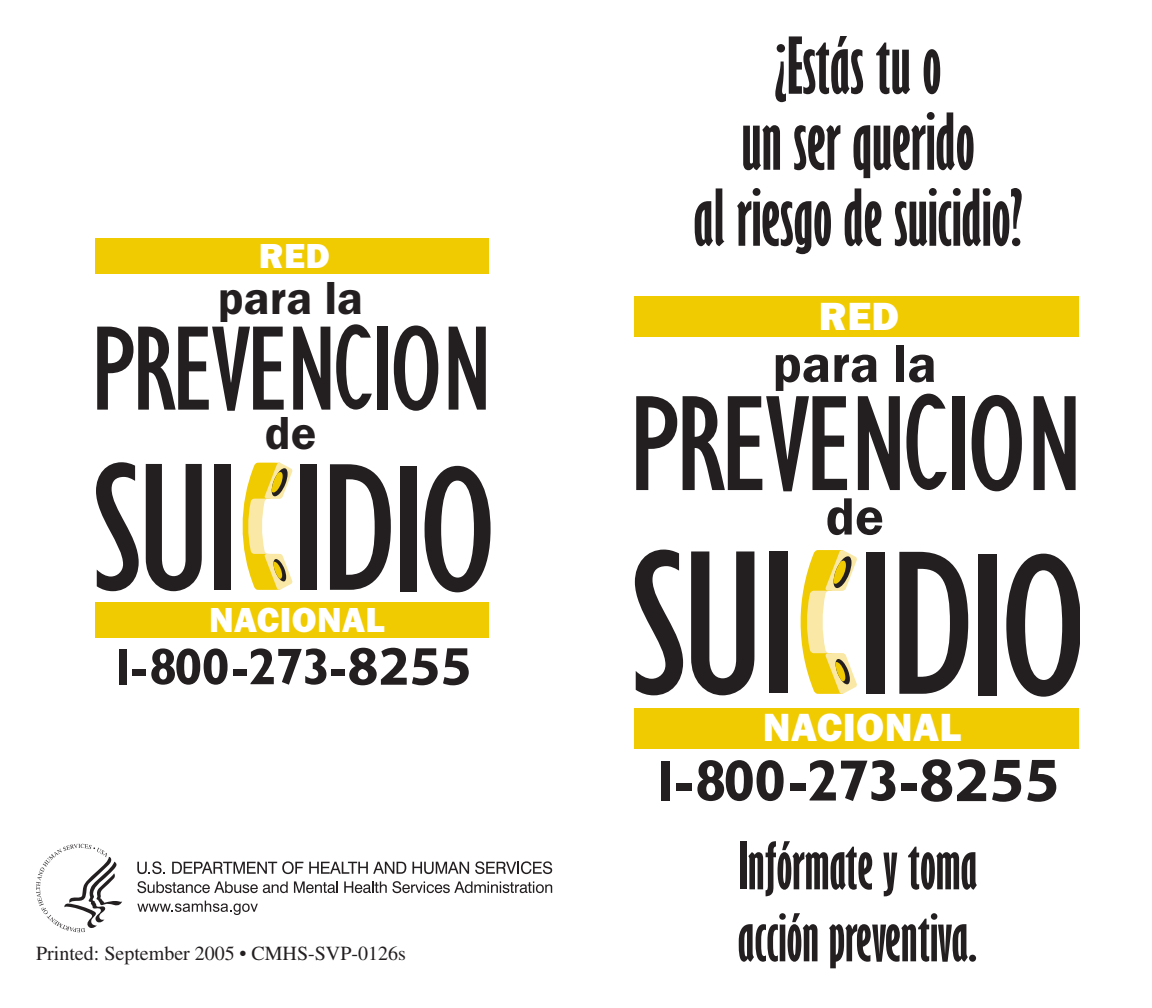
<style>
.page{position:relative;width:1152px;height:1008px;background:#fff}
.page>*{position:absolute;margin:0;border:0;box-sizing:border-box;transform-origin:0 0}
.t1{font:700 extra-condensed 72px/76px "Gill Sans";color:#231f20;text-align:center}
.t2{font:700 63.2px "Myriad";color:#231f20}
.t3{font:700 extra-condensed 60px/72px "Gill Sans";color:#231f20}
.t4{font:700 56px "Myriad";color:#231f20}
.t5{font:600 54.4px "Franklin Gothic";color:#231f20}
.t6{font:600 48px "Franklin Gothic";color:#231f20}
.t7{font:800 40.8px "Franklin Gothic";letter-spacing:.01em;color:#fff}
.t8{font:800 36px "Franklin Gothic";letter-spacing:.01em;color:#fff}
.t9{font:20px "Times";color:#231f20}
</style>
<div class="page">
<div style="left:634px;top:296px;width:445px;height:41px;background:#f0cb02"></div>
<div style="left:634px;top:708px;width:445px;height:40px;background:#f0cb02"></div>
<div style="left:866px;top:552px;width:19px;height:142px;background:#231f20"></div>
<div style="left:979px;top:554px;width:18px;height:142px;background:#231f20"></div>
<svg style="left:899px;top:552px;width:69px;height:142px"></svg>
<svg style="left:635px;top:550px;width:48px;height:145px"></svg>
<svg style="left:691px;top:551px;width:63px;height:144px"></svg>
<div style="left:769px;top:551px;width:18px;height:142px;background:#231f20"></div>
<svg style="left:1006px;top:554px;width:73px;height:143px"></svg>
<div style="left:661px;top:761px;width:9px;height:40px;background:#231f20"></div>
<div style="left:676px;top:783px;width:16px;height:8px;background:#231f20"></div>
<svg style="left:697px;top:760px;width:87px;height:41px"></svg>
<div style="left:790px;top:783px;width:16px;height:8px;background:#231f20"></div>
<svg style="left:810px;top:760px;width:85px;height:41px"></svg>
<div style="left:901px;top:783px;width:15px;height:8px;background:#231f20"></div>
<svg style="left:636px;top:396px;width:41px;height:94px"></svg>
<svg style="left:683px;top:396px;width:164px;height:95px"></svg>
<svg style="left:858px;top:396px;width:42px;height:94px"></svg>
<div style="left:953px;top:396px;width:12px;height:94px;background:#231f20"></div>
<svg style="left:972px;top:395px;width:50px;height:96px"></svg>
<svg style="left:906px;top:394px;width:41px;height:96px"></svg>
<svg style="left:1034px;top:396px;width:42px;height:94px"></svg>
<svg style="left:800px;top:550px;width:57px;height:144px"></svg>
<svg style="left:137px;top:861px;width:28px;height:13px"></svg>
<svg style="left:172px;top:862px;width:105px;height:12px"></svg>
<svg style="left:282px;top:861px;width:12px;height:13px"></svg>
<svg style="left:295px;top:862px;width:8px;height:12px"></svg>
<svg style="left:309px;top:862px;width:97px;height:12px"></svg>
<svg style="left:412px;top:862px;width:57px;height:12px"></svg>
<svg style="left:475px;top:861px;width:77px;height:13px"></svg>
<svg style="left:137px;top:881px;width:151px;height:12px"></svg>
<svg style="left:294px;top:881px;width:44px;height:12px"></svg>
<svg style="left:344px;top:881px;width:208px;height:12px"></svg>
<svg style="left:137px;top:901px;width:121px;height:14px"></svg>
<svg style="left:36px;top:844px;width:86px;height:88px"></svg>
<div style="left:95px;top:238px;width:394px;height:36px;background:#f0cb02"></div>
<div style="left:95px;top:602px;width:394px;height:36px;background:#f0cb02"></div>
<div style="left:301px;top:464px;width:16px;height:126px;background:#231f20"></div>
<div style="left:400px;top:466px;width:16px;height:125px;background:#231f20"></div>
<svg style="left:330px;top:464px;width:61px;height:126px"></svg>
<svg style="left:96px;top:462px;width:43px;height:129px"></svg>
<svg style="left:146px;top:464px;width:56px;height:127px"></svg>
<div style="left:215px;top:464px;width:16px;height:125px;background:#231f20"></div>
<svg style="left:425px;top:466px;width:65px;height:126px"></svg>
<div style="left:119px;top:649px;width:8px;height:35px;background:#231f20"></div>
<div style="left:133px;top:669px;width:13px;height:7px;background:#231f20"></div>
<svg style="left:151px;top:648px;width:77px;height:37px"></svg>
<div style="left:234px;top:669px;width:13px;height:7px;background:#231f20"></div>
<svg style="left:250px;top:648px;width:76px;height:37px"></svg>
<div style="left:331px;top:669px;width:14px;height:7px;background:#231f20"></div>
<svg style="left:97px;top:327px;width:187px;height:84px"></svg>
<svg style="left:293px;top:327px;width:37px;height:83px"></svg>
<div style="left:377px;top:327px;width:11px;height:83px;background:#231f20"></div>
<svg style="left:394px;top:325px;width:44px;height:86px"></svg>
<svg style="left:336px;top:324px;width:36px;height:86px"></svg>
<svg style="left:449px;top:327px;width:37px;height:83px"></svg>
<svg style="left:242px;top:462px;width:51px;height:128px"></svg>
<p class="t8" style="left:259px;top:233px;width:72px">RED</p>
<p class="t6" style="left:218px;top:268px;width:147px">para la</p>
<p class="t6" style="left:265px;top:403px;width:53px">de</p>
<p class="t8" style="left:209px;top:597px;width:177px">NACIONAL</p>
<p class="t4" style="left:347px;top:637px;width:126px">8255</p>
<p class="t9" style="left:36px;top:942px;width:371px">Printed: September 2005 • CMHS-SVP-0126s</p>
<p class="t1" style="left:694px;top:28px;width:330px">¿Estás tu o<br>un ser querido<br>al riesgo de suicidio?</p>
<p class="t7" style="left:819px;top:290px;width:82px">RED</p>
<p class="t5" style="left:773px;top:330px;width:166px">para la</p>
<p class="t5" style="left:826px;top:483px;width:60px">de</p>
<p class="t7" style="left:763px;top:701px;width:200px">NACIONAL</p>
<p class="t2" style="left:919px;top:747px;width:142px">8255</p>
<p class="t3" style="left:738px;top:830px;width:241px">Infórmate y toma acción preventiva.</p>
</div>
